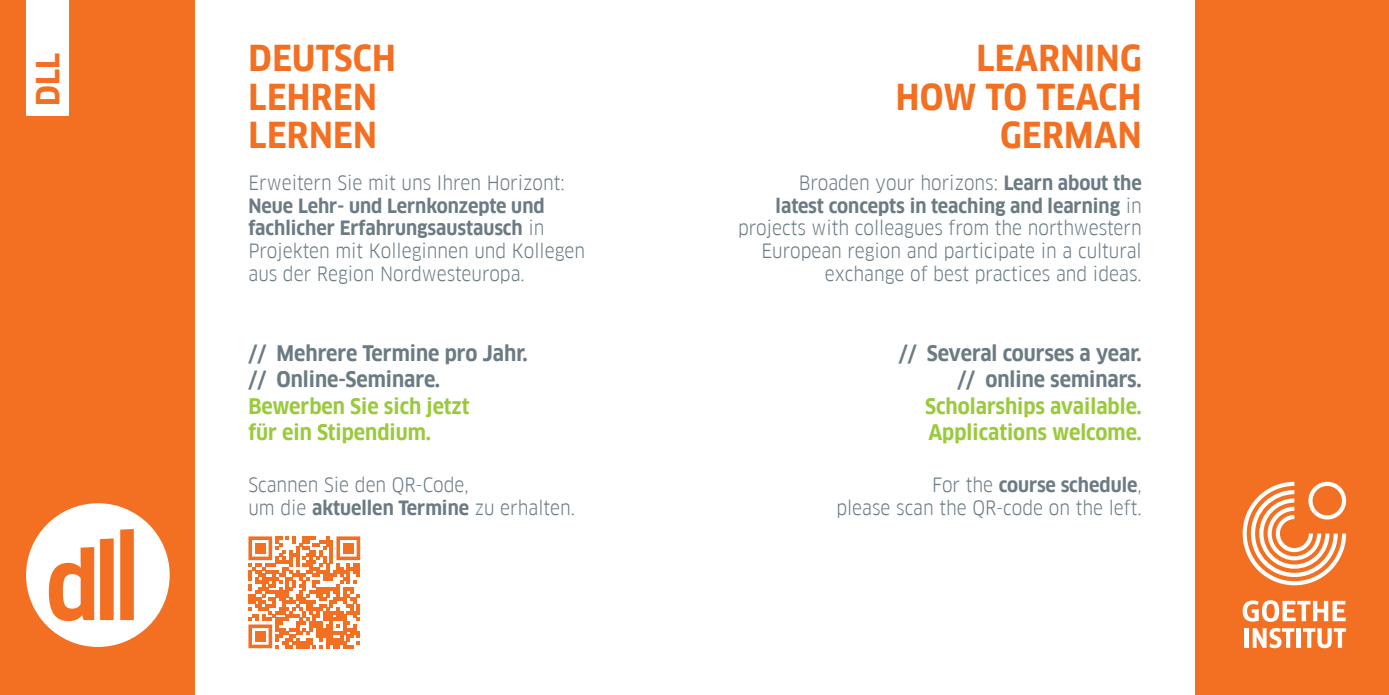
<style>
.page{position:relative;width:1389px;height:695px;background:#fff}
.page>*{position:absolute;margin:0;border:0;box-sizing:border-box;transform-origin:0 0}
.t1{font:700 35px/38.5px "Goethe FF Clan";letter-spacing:.01em;color:#f36f21}
.t2{font:700 31.32px "Goethe FF Clan";color:#f36f21}
.t3{font:700 21px/26.2px "Goethe FF Clan";color:#6b7b84}
.t4{font:700 21px/26.2px "Goethe FF Clan";color:#9aca3c}
.t5{font:19.25px/22.8px "Goethe FF Clan";color:#6b7b84}
.s1{font-weight:700}
</style>
<div class="page">
<div style="left:0;top:0;width:194px;height:694px;background:#f36f21"></div>
<div style="left:1196px;top:0;width:193px;height:694px;background:#f36f21"></div>
<div style="left:26px;top:503px;width:144px;height:143px;background:#fff;border-radius:50%"></div>
<svg style="left:100px;top:538px;width:14px;height:82px"></svg>
<svg style="left:120px;top:529px;width:14px;height:91px"></svg>
<svg style="left:49px;top:547px;width:45px;height:74px"></svg>
<svg style="left:1243px;top:481px;width:103px;height:104px"></svg>
<svg style="left:1243px;top:600px;width:103px;height:21px"></svg>
<hr style="left:1244px;top:628px;width:4px;height:19px;background:#fff">
<svg style="left:1253px;top:627px;width:41px;height:21px"></svg>
<hr style="left:1297px;top:628px;width:4px;height:19px;background:#fff">
<svg style="left:1303px;top:628px;width:43px;height:20px"></svg>
<svg style="left:248px;top:536px;width:112px;height:112px"></svg>
<div style="left:255px;top:543px;width:10px;height:10px;background:#f36f21"></div>
<div style="left:343px;top:543px;width:10px;height:10px;background:#f36f21"></div>
<div style="left:255px;top:631px;width:10px;height:10px;background:#f36f21"></div>
<div style="left:26px;top:0;width:42px;height:115px;background:#fff"></div>
<h2 class="t2" style="left:30px;top:106px;width:55px;rotate:-90deg">DLL</h2>
<h1 class="t1" style="left:249px;top:39px;width:149px">DEUTSCH<br>LEHREN<br>LERNEN</h1>
<p class="t5" style="left:248px;top:171px;width:318px">Erweitern Sie mit uns Ihren Horizont:</p>
<p class="t5" style="left:248px;top:194px;width:338px"><span class="s1">Neue Lehr- und Lernkonzepte und fachlicher Erfahrungsaustausch</span> in Projekten mit Kolleginnen und Kollegen aus der Region Nordwesteuropa.</p>
<p class="t3" style="left:248px;top:340px;width:281px">// Mehrere Termine pro Jahr. // Online-Seminare.</p>
<p class="t4" style="left:248px;top:393px;width:223px">Bewerben Sie sich jetzt für ein Stipendium.</p>
<p class="t5" style="left:248px;top:473px;width:328px">Scannen Sie den QR-Code,<br>um die <span class="s1">aktuellen Termine</span> zu erhalten.</p>
<h1 class="t1" style="left:896px;top:39px;width:247px;text-align:right">LEARNING<br>HOW TO TEACH<br>GERMAN</h1>
<p class="t5" style="left:738px;top:171px;width:405px;text-align:right">Broaden your horizons: <span class="s1">Learn about the<br>latest concepts in teaching and learning</span> in projects with colleagues from the northwestern European region and participate in a cultural exchange of best practices and ideas.</p>
<p class="t3" style="left:899px;top:340px;width:244px;text-align:right">// Several courses a year. // online seminars.</p>
<p class="t4" style="left:925px;top:393px;width:218px">Scholarships available.<br>Applications welcome.</p>
<p class="t5" style="left:836px;top:473px;width:307px;text-align:right">For the <span class="s1">course schedule</span>,<br>please scan the QR-code on the left.</p>
</div>
